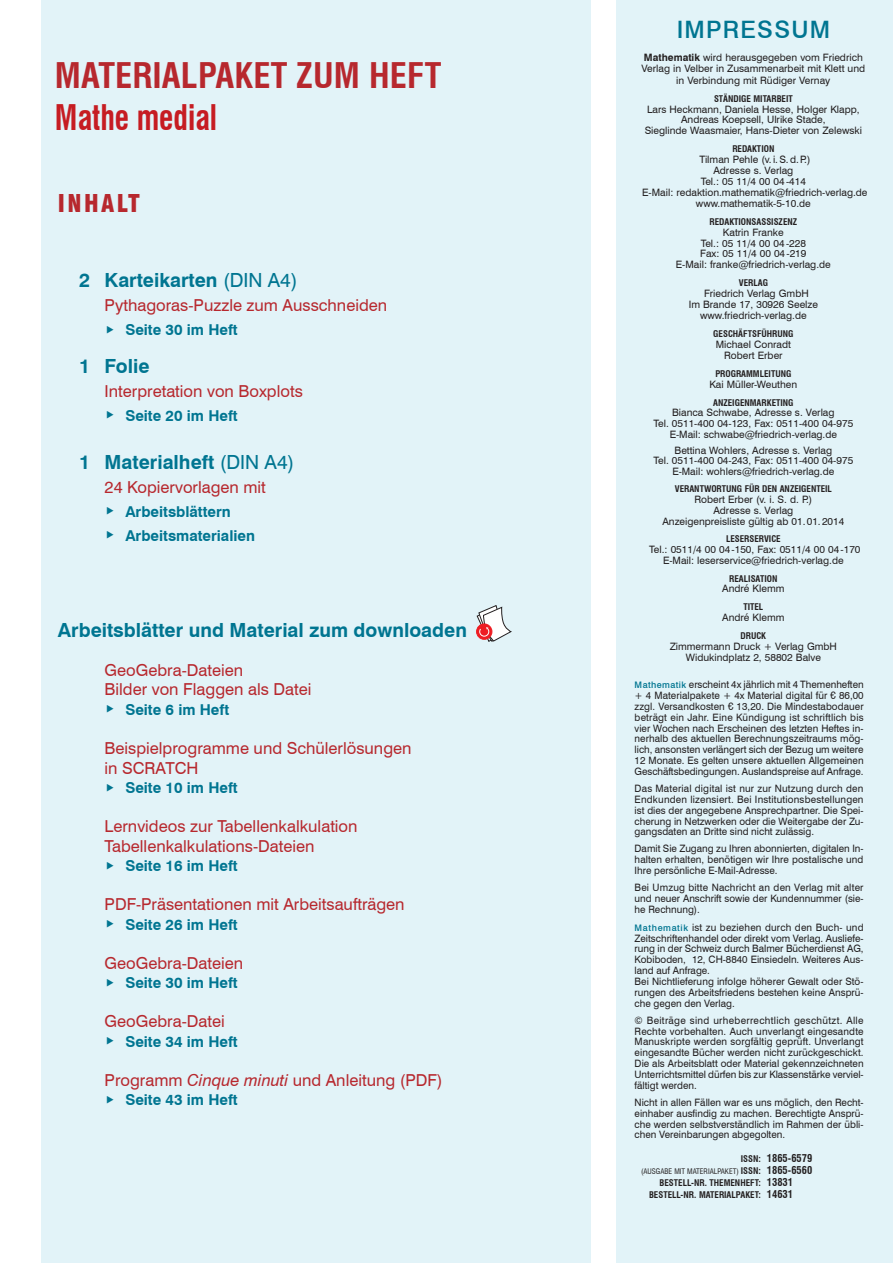
<style>
.page{position:relative;width:893px;height:1263px;background:#fff}
.page>*{position:absolute;margin:0;border:0;box-sizing:border-box;transform-origin:0 0}
.t1{font:700 condensed 34.5px "Swiss 721 BT";letter-spacing:.005em;color:#b7282e}
.t2{font:700 condensed 34.5px "Swiss 721 BT";color:#c61c22;scale:.87 1}
.t3{font:500 24px "Swiss 721 BT";letter-spacing:.05em;color:#007591}
.t4{font:900 condensed 24px "Swiss 721 BT";letter-spacing:.1em;color:#b7282e}
.t5{font:700 19.5px "Swiss 721 BT";color:#007591}
.t6{font:16.5px/19.5px "Swiss 721 BT";color:#b7282e}
.t7{font:700 15px/24px "Swiss 721 BT";color:#007591}
.t8{font:700 condensed 10.5px "Swiss 721 BT";color:#231f20}
.t9{font:10.2px/10.8px "Swiss 721 BT";color:#231f20;text-align:center}
.t10{font:700 condensed 9px/12px "Swiss 721 BT";color:#231f20;text-align:right}
.t11{font:condensed 7.5px "Swiss 721 BT";color:#231f20}
.s1{font-weight:400}
.s2{font-style:italic}
.s3{font-weight:700}
.s4{font-weight:500;font-size:9px;color:#007591}
.s5{font-size:9px}
.s6{font-weight:700;font-size:9px}
.s7{font-weight:700;font-size:10.5px}
.s8{font-size:10.5px}
</style>
<div class="page">
<div style="left:41px;top:0;width:550px;height:1263px;background:#e2f3f8"></div>
<div style="left:617px;top:0;width:276px;height:1263px;background:#e2f3f8"></div>
<svg style="left:476px;top:605px;width:35px;height:37px"></svg>
<h1 class="t1" style="left:55px;top:54px;width:388px">MATERIALPAKET ZUM HEFT</h1>
<h1 class="t2" style="left:55px;top:96px;width:188px">Mathe medial</h1>
<h2 class="t4" style="left:58px;top:189px;width:84px">INHALT</h2>
<h3 class="t5" style="left:79px;top:269px;width:220px">2 Karteikarten <span class="s1">(DIN A4)</span></h3>
<h3 class="t6" style="left:105px;top:296px;width:284px">Pythagoras-Puzzle zum Ausschneiden</h3>
<h3 class="t7" style="left:125px;top:318px;width:114px">Seite 30 im Heft</h3>
<h3 class="t5" style="left:79px;top:354px;width:72px">1 Folie</h3>
<h3 class="t6" style="left:105px;top:381px;width:200px">Interpretation von Boxplots</h3>
<h3 class="t7" style="left:125px;top:403px;width:114px">Seite 20 im Heft</h3>
<h3 class="t5" style="left:79px;top:450px;width:217px">1 Materialheft <span class="s1">(DIN A4)</span></h3>
<h3 class="t6" style="left:105px;top:477px;width:163px">24 Kopiervorlagen mit</h3>
<h3 class="t7" style="left:125px;top:499px;width:131px">Arbeitsblättern<br>Arbeitsmaterialien</h3>
<h3 class="t5" style="left:58px;top:618px;width:411px">Arbeitsblätter und Material zum downloaden</h3>
<h3 class="t6" style="left:105px;top:660px;width:208px">GeoGebra-Dateien<br>Bilder von Flaggen als Datei</h3>
<h3 class="t7" style="left:125px;top:697px;width:105px">Seite 6 im Heft</h3>
<h3 class="t6" style="left:105px;top:738px;width:308px">Beispielprogramme und Schülerlösungen in SCRATCH</h3>
<h3 class="t7" style="left:125px;top:775px;width:114px">Seite 10 im Heft</h3>
<h3 class="t6" style="left:105px;top:816px;width:254px">Lernvideos zur Tabellenkalkulation<br>Tabellenkalkulations-Dateien</h3>
<h3 class="t7" style="left:125px;top:853px;width:114px">Seite 16 im Heft</h3>
<h3 class="t6" style="left:105px;top:894px;width:302px">PDF-Präsentationen mit Arbeitsaufträgen</h3>
<h3 class="t7" style="left:125px;top:912px;width:114px">Seite 26 im Heft</h3>
<h3 class="t6" style="left:105px;top:953px;width:140px">GeoGebra-Dateien</h3>
<h3 class="t7" style="left:125px;top:970px;width:114px">Seite 30 im Heft</h3>
<h3 class="t6" style="left:105px;top:1011px;width:122px">GeoGebra-Datei</h3>
<h3 class="t7" style="left:125px;top:1029px;width:114px">Seite 34 im Heft</h3>
<h3 class="t6" style="left:105px;top:1070px;width:339px">Programm <span class="s2">Cinque minuti</span> und Anleitung (PDF)</h3>
<h3 class="t7" style="left:125px;top:1087px;width:114px">Seite 43 im Heft</h3>
<h2 class="t3" style="left:677px;top:15px;width:155px">IMPRESSUM</h2>
<p class="t9" style="left:641px;top:52px;width:225px;text-align:left"><span class="s3">Mathematik</span> wird herausgegeben vom Friedrich<br>Verlag in Velber in Zusammenarbeit mit Klett und</p>
<p class="t9" style="left:676px;top:75px;width:156px">in Verbindung mit Rüdiger Vernay</p>
<p class="t10" style="left:714px;top:92px;width:80px">STÄNDIGE MITARBEIT</p>
<p class="t9" style="left:645px;top:103px;width:219px">Lars Heckmann, Daniela Hesse, Holger Klapp,<br>Andreas Koepsell, Ulrike Stade,<br>Sieglinde Waasmaier, Hans-Dieter von Zelewski</p>
<p class="t10" style="left:732px;top:143px;width:44px">REDAKTION</p>
<p class="t9" style="left:642px;top:154px;width:227px">Tilman Pehle (v. i. S. d. P.)<br>Adresse s. Verlag<br>Tel.: 05 11/4 00 04 -414<br>E-Mail: redaktion.mathematik@friedrich-verlag.de www.mathematik-5-10.de</p>
<p class="t10" style="left:710px;top:215px;width:89px">REDAKTIONSASSISZENZ</p>
<p class="t9" style="left:676px;top:227px;width:156px">Katrin Franke<br>Tel.: 05 11/4 00 04 -228<br>Fax: 05 11/4 00 04 -219<br>E-Mail: franke@friedrich-verlag.de</p>
<p class="t10" style="left:739px;top:277px;width:31px">VERLAG</p>
<p class="t9" style="left:689px;top:288px;width:131px">Friedrich Verlag GmbH<br>Im Brande 17, 30926 Seelze www.friedrich-verlag.de</p>
<p class="t10" style="left:713px;top:328px;width:82px">GESCHÄFTSFÜHRUNG</p>
<p class="t9" style="left:716px;top:339px;width:77px">Michael Conradt<br>Robert Erber</p>
<p class="t10" style="left:715px;top:367px;width:78px">PROGRAMMLEITUNG</p>
<p class="t9" style="left:709px;top:378px;width:89px">Kai Müller-Weuthen</p>
<p class="t10" style="left:713px;top:396px;width:82px">ANZEIGENMARKETING</p>
<p class="t9" style="left:654px;top:407px;width:201px">Bianca Schwabe, Adresse s. Verlag<br>Tel. 0511-400 04-123, Fax: 0511-400 04-975<br>E-Mail: schwabe@friedrich-verlag.de</p>
<p class="t9" style="left:654px;top:444px;width:201px">Bettina Wohlers, Adresse s. Verlag<br>Tel. 0511-400 04-243, Fax: 0511-400 04-975<br>E-Mail: wohlers@friedrich-verlag.de</p>
<p class="t10" style="left:675px;top:483px;width:159px">VERANTWORTUNG FÜR DEN ANZEIGENTEIL</p>
<p class="t9" style="left:662px;top:494px;width:184px">Robert Erber (v. i. S. d. P.)<br>Adresse s. Verlag<br>Anzeigenpreisliste gültig ab 01. 01. 2014</p>
<p class="t10" style="left:726px;top:532px;width:56px">LESERSERVICE</p>
<p class="t9" style="left:649px;top:543px;width:213px">Tel.: 0511/4 00 04-150, Fax: 0511/4 00 04 -170<br>E-Mail: leserservice@friedrich-verlag.de</p>
<p class="t10" style="left:729px;top:572px;width:50px">REALISATION</p>
<p class="t9" style="left:722px;top:583px;width:64px">André Klemm</p>
<p class="t10" style="left:743px;top:601px;width:21px">TITEL</p>
<p class="t9" style="left:722px;top:612px;width:64px">André Klemm</p>
<p class="t10" style="left:741px;top:630px;width:27px">DRUCK</p>
<p class="t9" style="left:670px;top:641px;width:169px">Zimmermann Druck + Verlag GmbH<br>Widukindplatz 2, 58802 Balve</p>
<p class="t9" style="left:635px;top:679px;width:231px;text-align:justify"><span class="s4">Mathematik</span> erscheint 4x jährlich mit 4 Themenheften + 4 Materialpakete + 4x Material digital für € 86,00 zzgl. Versandkosten € 13,20. Die Mindestabodauer beträgt ein Jahr. Eine Kündigung ist schriftlich bis vier Wochen nach Erscheinen des letzten Heftes in&shy;nerhalb des aktuellen Berechnungszeitraums mög&shy;lich, ansonsten verlängert sich der Bezug um weitere 12 Monate. Es gelten unsere aktuellen Allgemeinen Geschäftsbedingungen. Auslandspreise auf Anfrage.</p>
<p class="t9" style="left:635px;top:783px;width:230px;text-align:justify">Das Material digital ist nur zur Nutzung durch den Endkunden lizensiert. Bei Institutionsbestellungen ist dies der angegebene Ansprechpartner. Die Spei&shy;cherung in Netzwerken oder die Weitergabe der Zu&shy;gangsdaten an Dritte sind nicht zulässig.</p>
<p class="t9" style="left:635px;top:843px;width:230px;text-align:justify">Damit Sie Zugang zu Ihren abonnierten, digitalen In&shy;halten erhalten, benötigen wir Ihre postalische und Ihre persönliche E-Mail-Adresse.</p>
<p class="t9" style="left:635px;top:882px;width:230px;text-align:justify">Bei Umzug bitte Nachricht an den Verlag mit alter und neuer Anschrift sowie der Kundennummer (sie&shy;he Rechnung).</p>
<p class="t9" style="left:635px;top:921px;width:230px;text-align:left"><span class="s4">Mathematik</span> ist zu beziehen durch den Buch- und Zeitschriftenhandel oder direkt vom Verlag. Ausliefe&shy;rung in der Schweiz durch Balmer Bücherdienst AG, Kobiboden, 12, CH-8840 Einsiedeln. Weiteres Aus&shy;land auf Anfrage.<br>Bei Nichtlieferung infolge höherer Gewalt oder Stö&shy;rungen des Arbeitsfriedens bestehen keine Ansprü&shy;che gegen den Verlag.</p>
<p class="t9" style="left:635px;top:1014px;width:231px;text-align:justify">© Beiträge sind urheberrechtlich geschützt. Alle Rechte vorbehalten. Auch unverlangt eingesandte Manuskripte werden sorgfältig geprüft. Unverlangt eingesandte Bücher werden nicht zurückgeschickt.<br>Die als Arbeitsblatt oder Material gekennzeichneten Unterrichtsmittel dürfen bis zur Klassenstärke verviel&shy;fältigt werden.</p>
<p class="t9" style="left:635px;top:1097px;width:230px;text-align:justify">Nicht in allen Fällen war es uns möglich, den Recht&shy;einhaber ausfindig zu machen. Berechtigte Ansprü&shy;che werden selbstverständlich im Rahmen der übli&shy;chen Vereinbarungen abgegolten.</p>
<p class="t8" style="left:741px;top:1152px;width:73px"><span class="s5">ISSN:</span> 1865-6579</p>
<p class="t11" style="left:641px;top:1167px;width:173px">(AUSGABE MIT MATERIALPAKET) <span class="s6">ISSN:</span> <span class="s7">1865-6560</span></p>
<p class="t10" style="left:649px;top:1177px;width:146px">BESTELL-NR. THEMENHEFT: <span class="s8">13831<br></span>BESTELL-NR. MATERIALPAKET: <span class="s8">14631</span></p>
</div>
